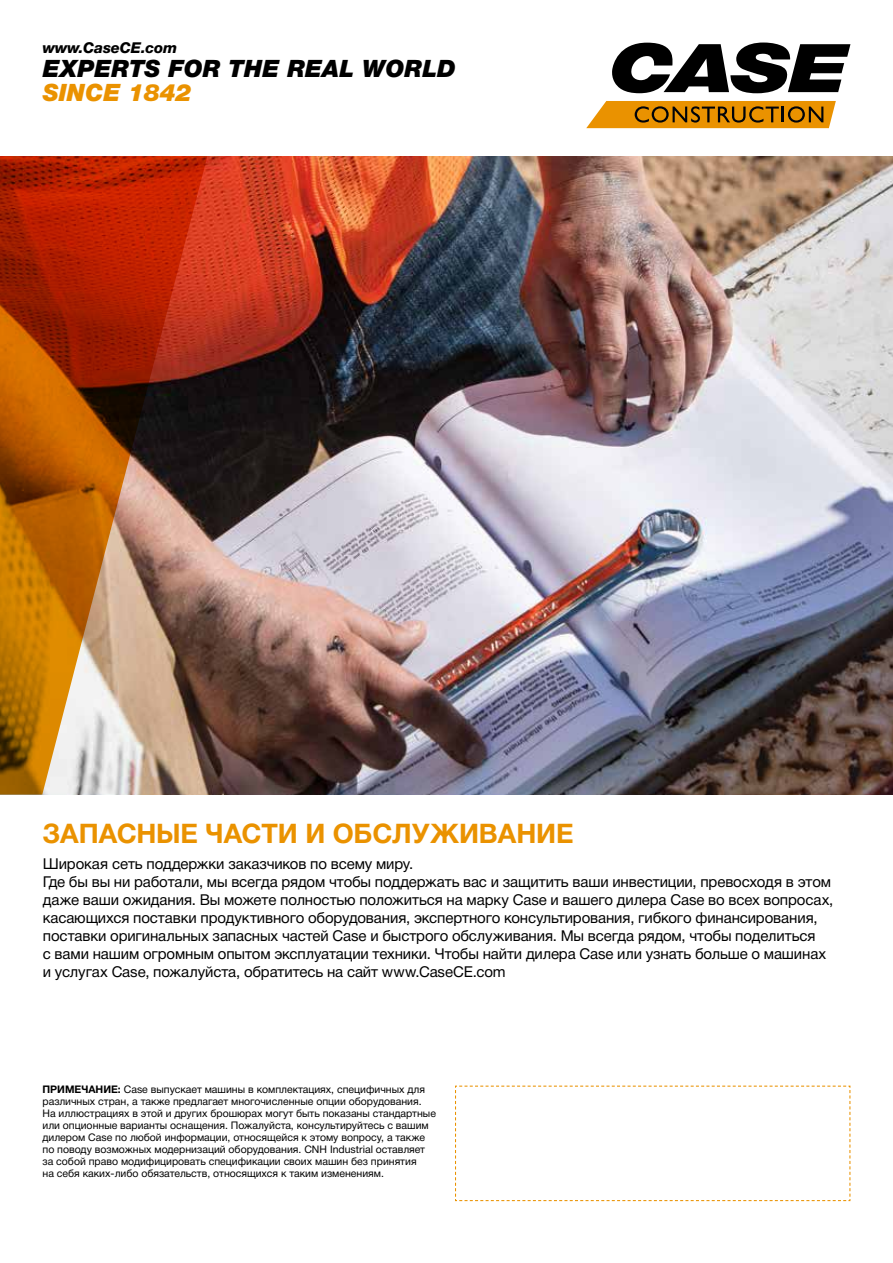
<style>
.page{position:relative;width:893px;height:1263px;background:#fff}
.page>*{position:absolute;margin:0;border:0;box-sizing:border-box;transform-origin:0 0}
.t1{font:700 27px "Helvetica Neue Cyr";letter-spacing:-.005em;color:#ea9200}
.t2{font:italic 900 24px "Helvetica Neue Cyr";letter-spacing:.005em;color:#000}
.t3{font:italic 900 24px "Helvetica Neue Cyr";letter-spacing:.005em;color:#ea9200}
.t4{font:15px/18px "Helvetica Neue Cyr";letter-spacing:-.01em;color:#000}
.t5{font:italic 800 15px "Helvetica Neue Cyr";letter-spacing:-.01em;color:#000}
.t6{font:10.5px/12px "Helvetica Neue Cyr";color:#000}
.s1{font-weight:700}
</style>
<div class="page">
<img style="left:207px;top:156px;width:686px;height:638px">
<svg style="left:455px;top:1085px;width:396px;height:116px"></svg>
<img style="left:0;top:156px;width:207px;height:638px">
<svg style="left:586px;top:101px;width:250px;height:27px;background:#ca830f"></svg>
<svg style="left:612px;top:42px;width:238px;height:51px"></svg>
<p class="t5" style="left:43px;top:40px;width:136px">www.CaseCE.com</p>
<h2 class="t2" style="left:43px;top:55px;width:415px">EXPERTS FOR THE REAL WORLD</h2>
<h2 class="t3" style="left:43px;top:79px;width:150px">SINCE 1842</h2>
<h1 class="t1" style="left:43px;top:819px;width:532px">ЗАПАСНЫЕ ЧАСТИ И ОБСЛУЖИВАНИЕ</h1>
<p class="t4" style="left:43px;top:855px;width:792px">Широкая сеть поддержки заказчиков по всему миру.<br>Где бы вы ни работали, мы всегда рядом чтобы поддержать вас и защитить ваши инвестиции, превосходя в этом даже ваши ожидания. Вы можете полностью положиться на марку Case и вашего дилера Case во всех вопросах, касающихся поставки продуктивного оборудования, экспертного консультирования, гибкого финансирования, поставки оригинальных запасных частей Case и быстрого обслуживания. Мы всегда рядом, чтобы поделиться<br>с вами нашим огромным опытом эксплуатации техники. Чтобы найти дилера Case или узнать больше о машинах и услугах Case, пожалуйста, обратитесь на сайт www.CaseCE.com</p>
<p class="t6" style="left:43px;top:1083px;width:395px"><span class="s1">ПРИМЕЧАНИЕ:</span> Case выпускает машины в комплектациях, специфичных для различных стран, а также предлагает многочисленные опции оборудования.<br>На иллюстрациях в этой и других брошюрах могут быть показаны стандартные или опционные варианты оснащения. Пожалуйста, консультируйтесь с вашим дилером Case по любой информации, относящейся к этому вопросу, а также по поводу возможных модернизаций оборудования. CNH Industrial оставляет за собой право модифицировать спецификации своих машин без принятия<br>на себя каких-либо обязательств, относящихся к таким изменениям.</p>
</div>
